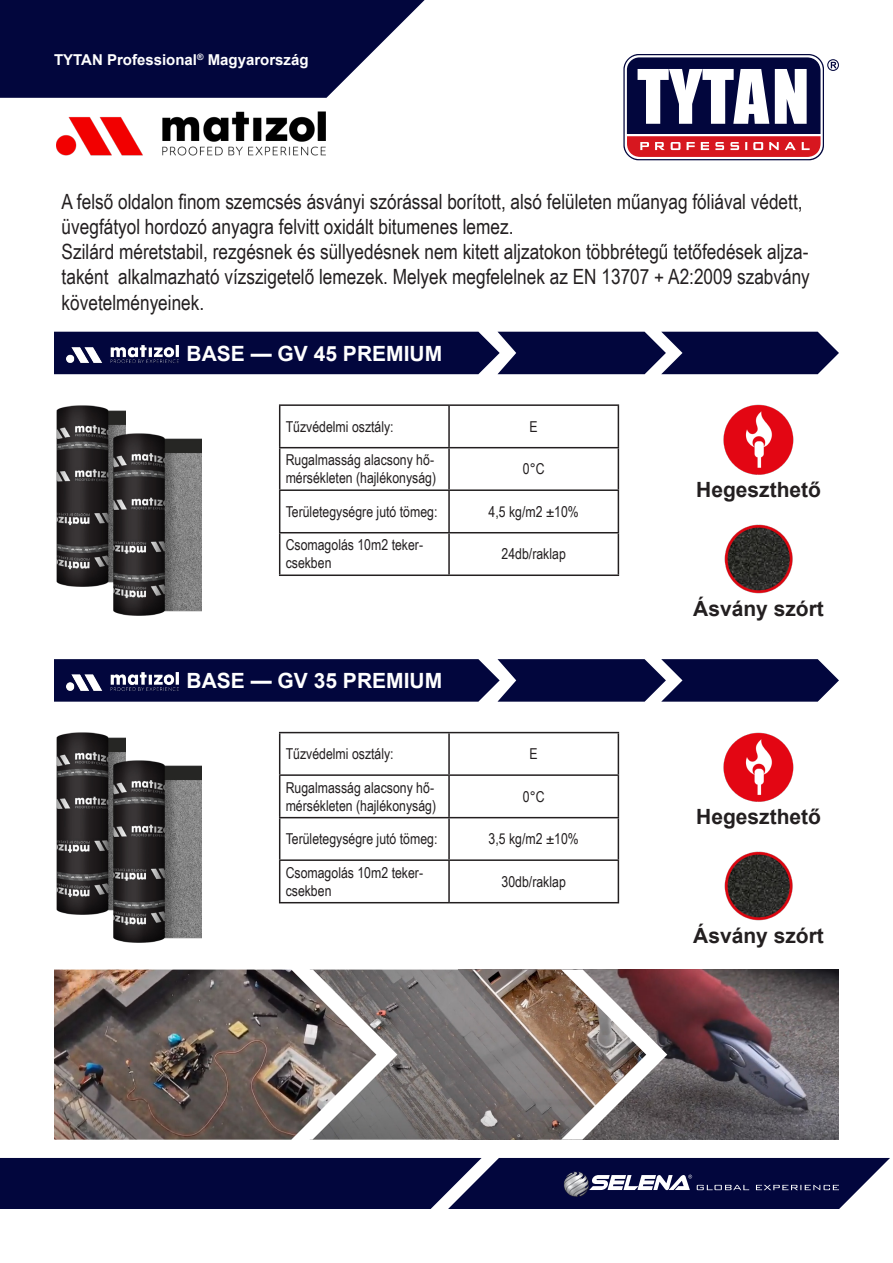
<style>
.page{position:relative;width:893px;height:1263px;background:#fff}
.page>*{position:absolute;margin:0;border:0;box-sizing:border-box;transform-origin:0 0}
.t1{font:21px/25.2px "Arial Narrow";color:#231f20}
.t2{font:700 21px "Arial";color:#231f20}
.t3{font:700 21px "Arial";color:#fff}
.t4{font:15px/18px "Arial Narrow";color:#231f20}
.t5{font:700 15px "Arial";color:#fff}
</style>
<div class="page">
<svg style="left:0;top:0;width:425px;height:98px;background:#1e2253"></svg>
<svg style="left:623px;top:54px;width:201px;height:106px"></svg>
<div style="left:625px;top:55px;width:198px;height:104px;background:linear-gradient(to right,#fefefe,#fff);border-radius:14px"></div>
<svg style="left:827px;top:59px;width:12px;height:12px"></svg>
<svg style="left:627px;top:57px;width:193px;height:100px"></svg>
<svg style="left:0;top:1158px;width:890px;height:51px;background:#161a4c"></svg>
<img style="left:57px;top:111px;width:269px;height:45px">
<img style="left:723px;top:404px;width:71px;height:71px">
<img style="left:724px;top:524px;width:69px;height:70px">
<img style="left:56px;top:405px;width:69px;height:181px">
<img style="left:67px;top:432px;width:134px;height:184px">
<hr style="left:279px;top:404px;width:170px;height:2px;background:#231f20">
<hr style="left:279px;top:406px;width:1px;height:41px;background:#231f20">
<hr style="left:449px;top:404px;width:170px;height:2px;background:#231f20">
<hr style="left:448px;top:406px;width:2px;height:41px;background:#231f20">
<hr style="left:618px;top:406px;width:1px;height:41px;background:#231f20">
<hr style="left:279px;top:447px;width:170px;height:1px;background:#231f20">
<hr style="left:279px;top:448px;width:1px;height:41px;background:#231f20">
<hr style="left:449px;top:447px;width:170px;height:1px;background:#231f20">
<hr style="left:448px;top:448px;width:2px;height:41px;background:#231f20">
<hr style="left:618px;top:448px;width:1px;height:41px;background:#231f20">
<hr style="left:279px;top:489px;width:170px;height:2px;background:#231f20">
<hr style="left:279px;top:491px;width:1px;height:41px;background:#231f20">
<hr style="left:449px;top:489px;width:170px;height:2px;background:#231f20">
<hr style="left:448px;top:491px;width:2px;height:41px;background:#231f20">
<hr style="left:618px;top:491px;width:1px;height:41px;background:#231f20">
<hr style="left:279px;top:532px;width:170px;height:1px;background:#231f20">
<hr style="left:279px;top:533px;width:1px;height:41px;background:#231f20">
<hr style="left:449px;top:532px;width:170px;height:1px;background:#231f20">
<hr style="left:448px;top:533px;width:2px;height:41px;background:#231f20">
<hr style="left:618px;top:533px;width:1px;height:41px;background:#231f20">
<hr style="left:279px;top:574px;width:170px;height:2px;background:#231f20">
<hr style="left:449px;top:574px;width:170px;height:2px;background:#231f20">
<img style="left:56px;top:732px;width:69px;height:182px">
<img style="left:67px;top:760px;width:134px;height:183px">
<hr style="left:279px;top:732px;width:170px;height:1px;background:#231f20">
<hr style="left:279px;top:733px;width:1px;height:41px;background:#231f20">
<hr style="left:449px;top:732px;width:170px;height:1px;background:#231f20">
<hr style="left:448px;top:733px;width:2px;height:41px;background:#231f20">
<hr style="left:618px;top:733px;width:1px;height:41px;background:#231f20">
<hr style="left:279px;top:774px;width:170px;height:2px;background:#231f20">
<hr style="left:279px;top:776px;width:1px;height:41px;background:#231f20">
<hr style="left:449px;top:774px;width:170px;height:2px;background:#231f20">
<hr style="left:448px;top:776px;width:2px;height:41px;background:#231f20">
<hr style="left:618px;top:776px;width:1px;height:41px;background:#231f20">
<hr style="left:279px;top:817px;width:170px;height:1px;background:#231f20">
<hr style="left:279px;top:818px;width:1px;height:41px;background:#231f20">
<hr style="left:449px;top:817px;width:170px;height:1px;background:#231f20">
<hr style="left:448px;top:818px;width:2px;height:41px;background:#231f20">
<hr style="left:618px;top:818px;width:1px;height:41px;background:#231f20">
<hr style="left:279px;top:859px;width:170px;height:2px;background:#231f20">
<hr style="left:279px;top:861px;width:1px;height:41px;background:#231f20">
<hr style="left:449px;top:859px;width:170px;height:2px;background:#231f20">
<hr style="left:448px;top:861px;width:2px;height:41px;background:#231f20">
<hr style="left:618px;top:861px;width:1px;height:41px;background:#231f20">
<hr style="left:279px;top:902px;width:170px;height:1px;background:#231f20">
<hr style="left:449px;top:902px;width:170px;height:1px;background:#231f20">
<img style="left:723px;top:732px;width:71px;height:70px">
<img style="left:724px;top:851px;width:69px;height:70px">
<div style="left:54px;top:332px;width:785px;height:42px;background:#02063d"></div>
<svg style="left:54px;top:659px;width:785px;height:43px;background:#14184b"></svg>
<img style="left:67px;top:343px;width:111px;height:22px">
<img style="left:67px;top:670px;width:111px;height:22px">
<img style="left:667px;top:969px;width:172px;height:171px">
<svg style="left:646px;top:969px;width:21px;height:171px;background:#735c5f"></svg>
<img style="left:397px;top:969px;width:249px;height:171px">
<svg style="left:376px;top:969px;width:21px;height:171px;background:#868383"></svg>
<img style="left:54px;top:969px;width:322px;height:171px">
<p class="t5" style="left:54px;top:49px;width:256px">TYTAN Professional<sup>®</sup> Magyarország</p>
<p class="t1" style="left:62px;top:188px;width:742px">A felső oldalon finom szemcsés ásványi szórással borított, alsó felületen műanyag fóliával védett, üvegfátyol hordozó anyagra felvitt oxidált bitumenes lemez.</p>
<p class="t1" style="left:62px;top:238px;width:750px;text-align:justify">Szilárd méretstabil, rezgésnek és süllyedésnek nem kitett aljzatokon többrétegű tetőfedések aljza&shy;taként alkalmazható vízszigetelő lemezek. Melyek megfelelnek az EN 13707 + A2:2009 szabvány követelményeinek.</p>
<p class="t3" style="left:187px;top:338px;width:257px">BASE — GV 45 PREMIUM</p>
<p class="t4" style="left:286px;top:417px;width:109px">Tűzvédelmi osztály:</p>
<p class="t4" style="left:530px;top:417px;width:10px">E</p>
<p class="t4" style="left:286px;top:451px;width:152px">Rugalmasság alacsony hő&shy;mérsékleten (hajlékonyság)</p>
<p class="t4" style="left:523px;top:460px;width:23px">0°C</p>
<p class="t4" style="left:286px;top:502px;width:153px">Területegységre jutó tömeg:</p>
<p class="t4" style="left:489px;top:502px;width:92px">4,5 kg/m2 ±10%</p>
<p class="t4" style="left:286px;top:536px;width:139px">Csomagolás 10m2 teker&shy;csekben</p>
<p class="t4" style="left:502px;top:545px;width:66px">24db/raklap</p>
<p class="t3" style="left:187px;top:666px;width:257px">BASE — GV 35 PREMIUM</p>
<p class="t4" style="left:286px;top:744px;width:109px">Tűzvédelmi osztály:</p>
<p class="t4" style="left:530px;top:744px;width:10px">E</p>
<p class="t4" style="left:286px;top:778px;width:152px">Rugalmasság alacsony hő&shy;mérsékleten (hajlékonyság)</p>
<p class="t4" style="left:523px;top:787px;width:23px">0°C</p>
<p class="t4" style="left:286px;top:829px;width:153px">Területegységre jutó tömeg:</p>
<p class="t4" style="left:489px;top:829px;width:92px">3,5 kg/m2 ±10%</p>
<p class="t4" style="left:286px;top:863px;width:139px">Csomagolás 10m2 teker&shy;csekben</p>
<p class="t4" style="left:502px;top:872px;width:66px">30db/raklap</p>
<p class="t2" style="left:696px;top:474px;width:126px">Hegeszthető</p>
<p class="t2" style="left:693px;top:594px;width:132px">Ásvány szórt</p>
<p class="t2" style="left:696px;top:802px;width:126px">Hegeszthető</p>
<p class="t2" style="left:693px;top:921px;width:132px">Ásvány szórt</p>
</div>
